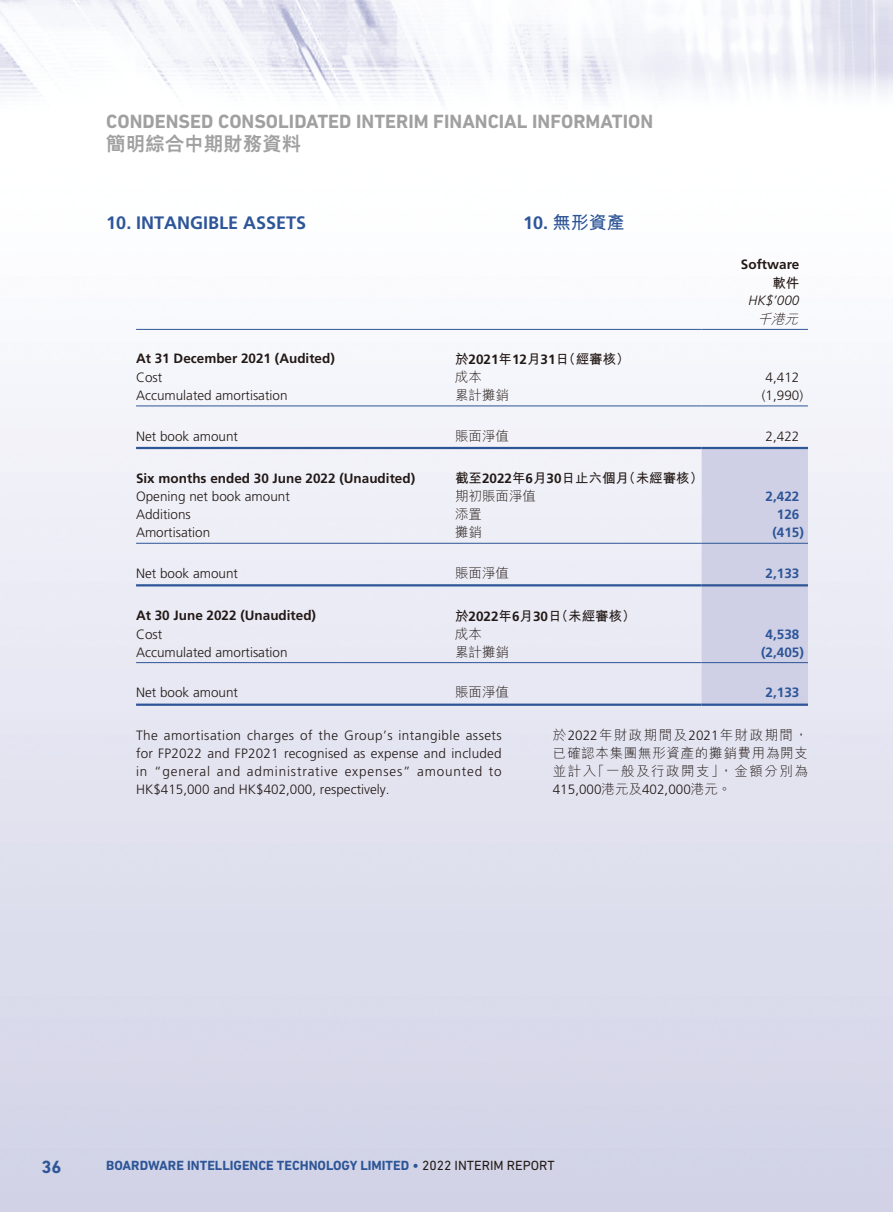
<style>
.page{position:relative;width:893px;height:1212px;background:#fff}
.page>*{position:absolute;margin:0;border:0;box-sizing:border-box;transform-origin:0 0}
.t1{font:700 19.5px "DIN Next LT Pro";color:#a0a0a1}
.t2{font:800 19.5px "M Hei HK";color:#a0a0a1}
.t3{font:700 18px "Frutiger LT Std";color:#2d5597}
.t4{font:700 18px "M Hei HK";color:#2d5597}
.t5{font:700 18px "DIN Next LT Pro";color:#2d5597}
.t6{font:300 13.5px/18px "Frutiger LT Std";color:#231916;text-align:justify}
.t7{font:300 13.5px/18px "M Hei HK";letter-spacing:.055em;color:#231916;text-align:justify}
.t8{font:700 13.5px "Frutiger LT Std";color:#231916}
.t9{font:700 13.5px "M Hei HK";color:#231916}
.t10{font:700 13.5px "DIN Next LT Pro";color:#2d5597}
.t11{font:700 13.5px "Frutiger LT Std";color:#2d5597}
.t12{font:italic 300 13.5px "Frutiger LT Std";color:#231916}
.t13{font:italic 300 13.5px "M Hei HK";color:#231916}
.s1{font-family:"Frutiger LT Std"}
.s2{font-family:"M Hei HK"}
.s3{font-weight:400;color:#231916}
</style>
<div class="page">
<div style="left:702px;top:449px;width:106px;height:254px;background:#cfd0e5"></div>
<hr style="left:136px;top:329px;width:319px;height:1px;background:#2d5597">
<hr style="left:455px;top:329px;width:247px;height:1px;background:#2d5597">
<hr style="left:702px;top:329px;width:106px;height:1px;background:#2d5597">
<hr style="left:136px;top:405px;width:319px;height:1px;background:#2d5597">
<hr style="left:455px;top:405px;width:247px;height:1px;background:#2d5597">
<hr style="left:702px;top:405px;width:106px;height:1px;background:#2d5597">
<hr style="left:136px;top:447px;width:319px;height:2px;background:#2d5597">
<hr style="left:455px;top:447px;width:247px;height:2px;background:#2d5597">
<hr style="left:702px;top:447px;width:106px;height:2px;background:#2d5597">
<hr style="left:136px;top:543px;width:319px;height:1px;background:#2d5597">
<hr style="left:455px;top:543px;width:247px;height:1px;background:#2d5597">
<hr style="left:702px;top:543px;width:106px;height:1px;background:#2d5597">
<hr style="left:136px;top:584px;width:319px;height:2px;background:#2d5597">
<hr style="left:455px;top:584px;width:247px;height:2px;background:#2d5597">
<hr style="left:702px;top:584px;width:106px;height:2px;background:#2d5597">
<hr style="left:136px;top:662px;width:319px;height:1px;background:#2d5597">
<hr style="left:455px;top:662px;width:247px;height:1px;background:#2d5597">
<hr style="left:702px;top:662px;width:106px;height:1px;background:#2d5597">
<hr style="left:136px;top:703px;width:319px;height:3px;background:#2d5597">
<hr style="left:455px;top:703px;width:247px;height:3px;background:#2d5597">
<hr style="left:702px;top:703px;width:106px;height:3px;background:#2d5597">
<h1 class="t1" style="left:106px;top:110px;width:548px">CONDENSED CONSOLIDATED INTERIM FINANCIAL INFORMATION</h1>
<h1 class="t2" style="left:106px;top:134px;width:196px">簡明綜合中期財務資料</h1>
<h2 class="t3" style="left:106px;top:212px;width:201px">10. INTANGIBLE ASSETS</h2>
<h2 class="t4" style="left:523px;top:209px;width:103px"><span class="s1">10.</span> 無形資產</h2>
<p class="t8" style="left:741px;top:256px;width:60px">Software</p>
<p class="t9" style="left:772px;top:273px;width:28px">軟件</p>
<p class="t12" style="left:748px;top:293px;width:53px">HK$’000</p>
<p class="t13" style="left:757px;top:312px;width:46px">千港元</p>
<p class="t8" style="left:136px;top:351px;width:200px">At 31 December 2021 (Audited)</p>
<p class="t9" style="left:455px;top:349px;width:176px">於<span class="s1">2021</span>年<span class="s1">12</span>月<span class="s1">31</span>日（經審核）</p>
<p class="t6" style="left:136px;top:369px;width:28px">Cost</p>
<p class="t7" style="left:455px;top:368px;width:28px">成本</p>
<p class="t6" style="left:766px;top:369px;width:35px">4,412</p>
<p class="t6" style="left:136px;top:387px;width:153px">Accumulated amortisation</p>
<p class="t7" style="left:455px;top:386px;width:55px">累計攤銷</p>
<p class="t6" style="left:762px;top:387px;width:43px">(1,990)</p>
<p class="t6" style="left:136px;top:427px;width:104px">Net book amount</p>
<p class="t7" style="left:455px;top:426px;width:55px">賬面淨值</p>
<p class="t6" style="left:766px;top:427px;width:35px">2,422</p>
<p class="t8" style="left:136px;top:470px;width:281px">Six months ended 30 June 2022 (Unaudited)</p>
<p class="t9" style="left:455px;top:469px;width:250px">截至<span class="s1">2022</span>年<span class="s1">6</span>月<span class="s1">30</span>日止六個月（未經審核）</p>
<p class="t6" style="left:136px;top:488px;width:155px">Opening net book amount</p>
<p class="t7" style="left:455px;top:487px;width:82px">期初賬面淨值</p>
<p class="t11" style="left:766px;top:489px;width:35px">2,422</p>
<p class="t6" style="left:136px;top:506px;width:56px">Additions</p>
<p class="t7" style="left:455px;top:505px;width:28px">添置</p>
<p class="t11" style="left:777px;top:507px;width:24px">126</p>
<p class="t6" style="left:136px;top:524px;width:76px">Amortisation</p>
<p class="t7" style="left:455px;top:523px;width:28px">攤銷</p>
<p class="t11" style="left:772px;top:525px;width:33px">(415)</p>
<p class="t6" style="left:136px;top:564px;width:104px">Net book amount</p>
<p class="t7" style="left:455px;top:564px;width:55px">賬面淨值</p>
<p class="t11" style="left:766px;top:565px;width:35px">2,133</p>
<p class="t8" style="left:136px;top:607px;width:182px">At 30 June 2022 (Unaudited)</p>
<p class="t9" style="left:455px;top:606px;width:182px">於<span class="s1">2022</span>年<span class="s1">6</span>月<span class="s1">30</span>日（未經審核）</p>
<p class="t6" style="left:136px;top:625px;width:28px">Cost</p>
<p class="t7" style="left:455px;top:625px;width:28px">成本</p>
<p class="t11" style="left:766px;top:626px;width:35px">4,538</p>
<p class="t6" style="left:136px;top:643px;width:153px">Accumulated amortisation</p>
<p class="t7" style="left:455px;top:643px;width:55px">累計攤銷</p>
<p class="t11" style="left:761px;top:644px;width:44px">(2,405)</p>
<p class="t6" style="left:136px;top:684px;width:104px">Net book amount</p>
<p class="t7" style="left:455px;top:683px;width:55px">賬面淨值</p>
<p class="t11" style="left:766px;top:685px;width:35px">2,133</p>
<p class="t6" style="left:136px;top:727px;width:367px">The amortisation charges of the Group’s intangible assets for FP2022 and FP2021 recognised as expense and included in “general and administrative expenses” amounted to HK$415,000 and HK$402,000, respectively.</p>
<p class="t7" style="left:553px;top:726px;width:257px">於<span class="s1">2022</span>年財政期間及<span class="s1">2021</span>年財政期間，已確認本集團無形資產的攤銷費用為開支並計入「一般及行政開支」，金額分別為</p>
<p class="t6" style="left:553px;top:781px;width:180px">415,000<span class="s2">港元及</span>402,000<span class="s2">港元。</span></p>
<h2 class="t5" style="left:42px;top:1156px;width:22px">36</h2>
<p class="t10" style="left:106px;top:1158px;width:450px">BOARDWARE INTELLIGENCE TECHNOLOGY LIMITED • <span class="s3">2022 INTERIM REPORT</span></p>
</div>
